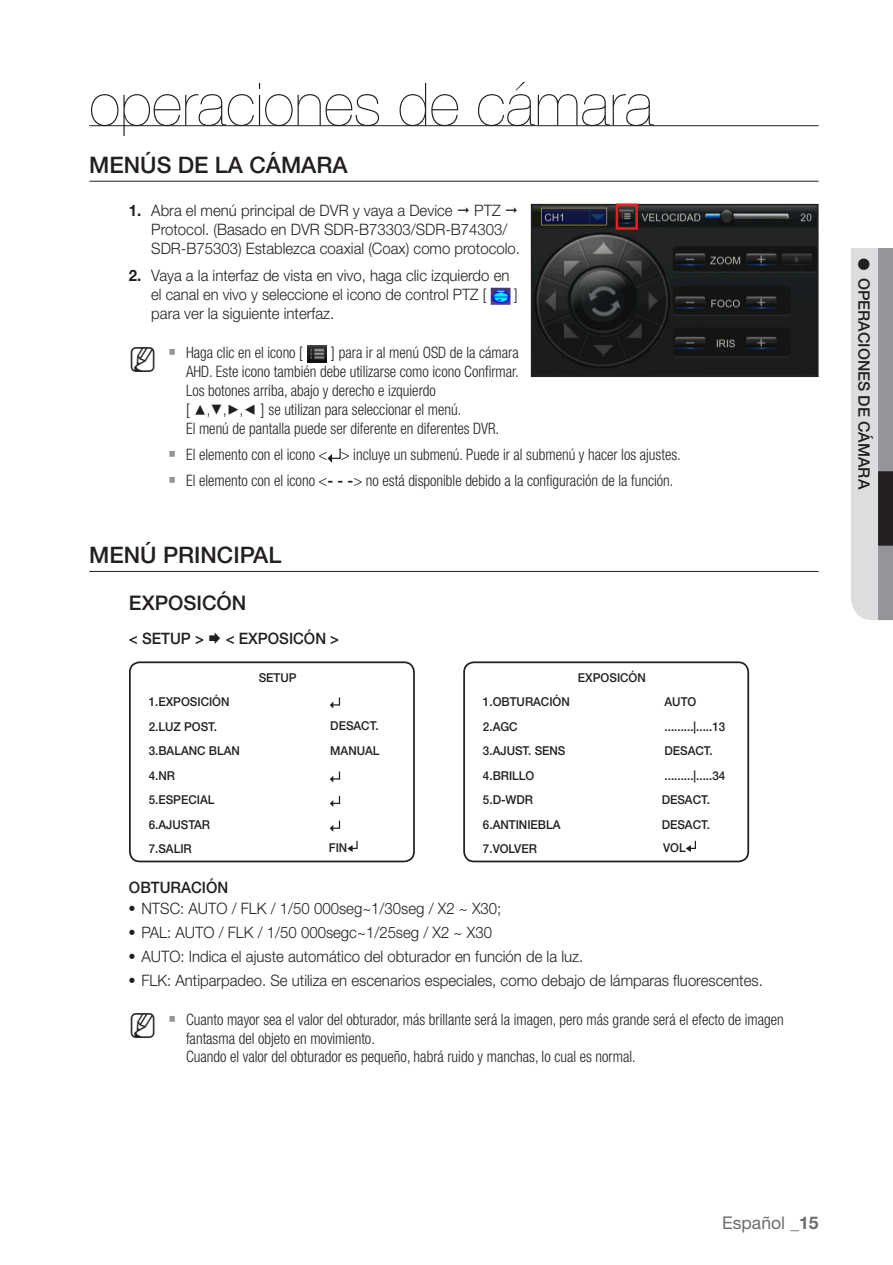
<style>
.page{position:relative;width:893px;height:1265px;background:#fff}
.page>*{position:absolute;margin:0;border:0;box-sizing:border-box;transform-origin:0 0}
.t1{font:200 59.5px "Helvetica Neue cp";color:#231f20}
.t2{font:500 22.75px "Helvetica Neue cp";color:#231f20}
.t3{font:500 20.12px "Helvetica Neue cp";color:#231f20}
.t4{font:17.5px "Helvetica Neue cp";color:#6c6d70}
.t5{font:300 condensed 15.75px/18.9px "Helvetica Neue cp";color:#231f20;scale:.95 1}
.t6{font:300 15.75px/18.9px "Helvetica Neue cp";color:#231f20;scale:.95 1}
.t7{font:500 15.75px "Helvetica Neue cp";color:#231f20;scale:.95 1}
.t8{font:500 15.75px "Helvetica Neue cp";color:#231f20}
.t9{font:300 15.75px "Helvetica Neue cp";color:#231f20;scale:.93 1}
.t10{font:500 12.25px/25.4px "Helvetica Neue cp";color:#231f20;scale:.95 1}
.s1{font-weight:700}
.s2{font-family:"SIBD P1400";font-weight:400;font-stretch:normal;font-size:28px}
.s3{font-family:"SI Icon HR755";font-weight:400;font-stretch:normal;font-size:17.5px;color:#939598}
.s4{font-stretch:normal}
.s5{font-family:"CP Icon 1";font-weight:400;font-stretch:normal}
.s6{font-weight:500;font-stretch:normal}
.s7{font-family:"SI Icon HR755";font-weight:400}
</style>
<div class="page">
<svg style="left:851px;top:248px;width:42px;height:372px;background:#babbbd"></svg>
<hr style="left:89px;top:125px;width:730px;height:1px;background:#231f20">
<hr style="left:89px;top:181px;width:730px;height:1px;background:#231f20">
<hr style="left:89px;top:571px;width:730px;height:1px;background:#231f20">
<img style="left:490px;top:288px;width:20px;height:17px">
<img style="left:307px;top:345px;width:20px;height:18px">
<svg style="left:328px;top:448px;width:13px;height:15px"></svg>
<img style="left:534px;top:207px;width:282px;height:167px">
<div style="left:531px;top:204px;width:288px;height:173px;border:2px solid #231f20"></div>
<div style="left:616px;top:204px;width:22px;height:26px;border:2px solid #ee1d23"></div>
<div style="left:129px;top:661px;width:286px;height:201px;border:2px solid #231f20;border-radius:10px"></div>
<svg style="left:347px;top:840px;width:11px;height:12px"></svg>
<svg style="left:330px;top:697px;width:11px;height:12px"></svg>
<svg style="left:330px;top:771px;width:11px;height:12px"></svg>
<svg style="left:330px;top:795px;width:11px;height:12px"></svg>
<svg style="left:330px;top:820px;width:11px;height:12px"></svg>
<div style="left:463px;top:661px;width:286px;height:201px;border:2px solid #231f20;border-radius:10px"></div>
<svg style="left:686px;top:840px;width:10px;height:12px"></svg>
<h1 class="t1" style="left:89px;top:68px;width:566px">operaciones de cámara</h1>
<h2 class="t2" style="left:89px;top:152px;width:260px">MENÚS DE LA CÁMARA</h2>
<p class="t6" style="left:129px;top:201px;width:342px"><span class="s1">1.</span> Abra el menú principal de DVR y vaya a Device</p>
<p class="t6" style="left:151px;top:201px;width:390px;text-indent:323px">PTZ<br>Protocol. (Basado en DVR SDR-B73303/SDR-B74303/<br>SDR-B75303) Establezca coaxial (Coax) como protocolo.</p>
<p class="t6" style="left:129px;top:267px;width:402px;text-align:center"><span class="s1">2.</span> Vaya a la interfaz de vista en vivo, haga clic izquierdo en el canal en vivo y seleccione el icono de control PTZ [</p>
<p class="t9" style="left:514px;top:286px;width:5px">]</p>
<p class="t6" style="left:151px;top:304px;width:194px">para ver la siguiente interfaz.</p>
<p class="t5" style="left:129px;top:343px;width:185px"><span class="s2">M</span> <span class="s3">`</span> Haga clic en el icono <span class="s4">[</span></p>
<p class="t5" style="left:186px;top:343px;width:352px;text-indent:145px"><span class="s4">]</span> para ir al menú OSD de la cámara AHD. Este icono también debe utilizarse como icono Confirmar.<br>Los botones arriba, abajo y derecho e izquierdo<br><span class="s4">[</span> <span class="s5">$</span>,<span class="s5">%</span>,<span class="s5">+</span>,<span class="s5">_</span> <span class="s4">]</span> se utilizan para seleccionar el menú.<br>El menú de pantalla puede ser diferente en diferentes DVR.</p>
<p class="t5" style="left:169px;top:441px;width:541px;line-height:26.4px"><span class="s3">`</span> El elemento con el icono &lt; &gt; incluye un submenú. Puede ir al submenú y hacer los ajustes. <span class="s3">`</span> El elemento con el icono &lt;<span class="s6">- - -</span>&gt; no está disponible debido a la configuración de la función.</p>
<h2 class="t2" style="left:89px;top:542px;width:186px">MENÚ PRINCIPAL</h2>
<p class="t3" style="left:129px;top:592px;width:14px">EXPOSICÓN</p>
<p class="t7" style="left:129px;top:629px;width:25px">&lt; SETUP</p>
<p class="t7" style="left:195px;top:629px;width:58px">&gt; &lt; EXPOSICÓN</p>
<p class="t7" style="left:330px;top:629px;width:11px">&gt;</p>
<p class="t10" style="left:149px;top:689px;width:47px">1.EXPOSICIÓN<br>2.LUZ POST</p>
<p class="t10" style="left:214px;top:714px;width:5px">.</p>
<p class="t10" style="left:149px;top:738px;width:44px">3.BALANC</p>
<p class="t10" style="left:209px;top:738px;width:25px">BLAN</p>
<p class="t10" style="left:149px;top:764px;width:20px;line-height:24px">4.NR<br>5.ESPECIA</p>
<p class="t10" style="left:208px;top:787px;width:9px">L</p>
<p class="t10" style="left:149px;top:813px;width:40px;line-height:23.8px">6.AJUSTAR<br>7.SALIR</p>
<p class="t10" style="left:259px;top:665px;width:9px">SETUP</p>
<p class="t10" style="left:330px;top:713px;width:9px">DESACT</p>
<p class="t10" style="left:375px;top:713px;width:5px">.</p>
<p class="t10" style="left:330px;top:738px;width:10px">MANUA</p>
<p class="t10" style="left:373px;top:738px;width:9px">L</p>
<p class="t10" style="left:329px;top:835px;width:7px">FIN</p>
<p class="t10" style="left:483px;top:689px;width:20px;line-height:24.5px;text-align:justify">1.OBTURACIÓN 2.AGC 3.AJUST</p>
<p class="t10" style="left:483px;top:738px;width:64px;text-indent:45px">. SENS<br>4.BRI LLO</p>
<p class="t10" style="left:483px;top:787px;width:45px;line-height:24.8px">5.D-WDR<br>6.ANTINIEB</p>
<p class="t10" style="left:546px;top:812px;width:17px">LA</p>
<p class="t10" style="left:578px;top:665px;width:9px">EXPOSICÓN</p>
<p class="t10" style="left:664px;top:689px;width:10px">AUTO</p>
<p class="t10" style="left:664px;top:714px;width:66px">.........|.....13</p>
<p class="t10" style="left:664px;top:763px;width:66px">.........|.....34</p>
<p class="t10" style="left:664px;top:738px;width:9px">DESACT</p>
<p class="t10" style="left:710px;top:738px;width:5px">.</p>
<p class="t10" style="left:662px;top:787px;width:9px">DESACT</p>
<p class="t10" style="left:707px;top:787px;width:5px">.</p>
<p class="t10" style="left:662px;top:812px;width:9px">DESACT</p>
<p class="t10" style="left:707px;top:812px;width:5px">.</p>
<p class="t10" style="left:483px;top:836px;width:49px">7.VOLVER</p>
<p class="t10" style="left:663px;top:835px;width:25px">VOL</p>
<p class="t7" style="left:129px;top:878px;width:12px">OBTURACIÓN</p>
<p class="t6" style="left:129px;top:899px;width:394px"><span class="s7">•</span> NTSC: AUTO / FLK / 1/50 000seg~1/30seg / X2 ~ X30;</p>
<p class="t6" style="left:129px;top:923px;width:384px"><span class="s7">•</span> PAL: AUTO / FLK / 1/50 000segc~1/25seg / X2 ~ X30</p>
<p class="t6" style="left:129px;top:947px;width:480px"><span class="s7">•</span> AUTO: Indica el ajuste automático del obturador en función de la luz.</p>
<p class="t6" style="left:129px;top:971px;width:669px"><span class="s7">•</span> FLK: Antiparpadeo. Se utiliza en escenarios especiales, como debajo de lámparas fluorescentes.</p>
<p class="t5" style="left:186px;top:1010px;width:631px;text-indent:-57px"><span class="s2">M</span> <span class="s3">`</span> Cuanto mayor sea el valor del obturador, más brillante será la imagen, pero más grande será el efecto de imagen fantasma del objeto en movimiento.<br>Cuando el valor del obturador es pequeño, habrá ruido y manchas, lo cual es normal.</p>
<p class="t8" style="left:873px;top:258px;width:233px;rotate:90deg">● OPERACIONES DE CÁMARA</p>
<p class="t4" style="left:722px;top:1213px;width:98px">Español <span class="s1">_15</span></p>
</div>
